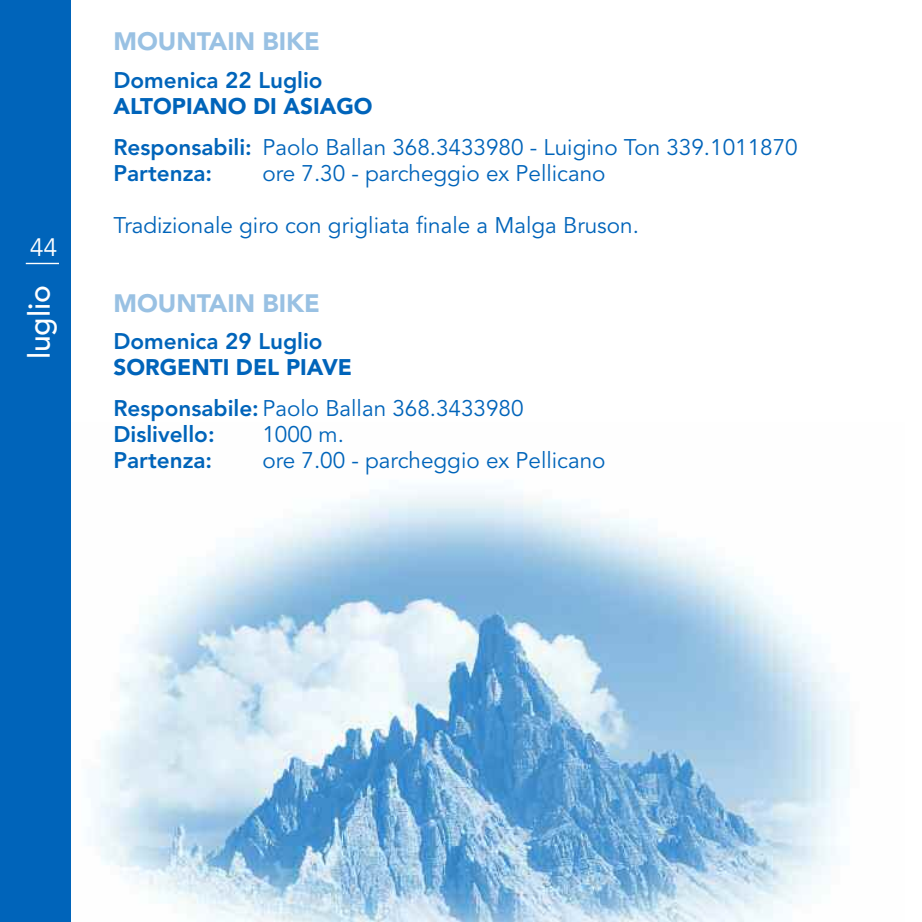
<style>
.page{position:relative;width:922px;height:922px;background:#fff}
.page>*{position:absolute;margin:0;border:0;box-sizing:border-box;transform-origin:0 0}
.t1{font:500 30px "Avenir";color:#fff}
.t2{font:900 25px "Avenir";color:#99c1e3}
.t3{font:25px "Avenir";color:#fff}
.t4{font:22.5px/40.5px "Avenir";color:#0064ba}
.t5{font:800 22.5px "Avenir";color:#0064ba}
.s1{font-weight:900}
.s2{font-weight:800}
</style>
<div class="page">
<img style="left:95px;top:490px;width:755px;height:431px">
<div style="left:0;top:0;width:71px;height:921px;background:#0064ba"></div>
<hr style="left:26px;top:263px;width:33px;height:1px;background:#fff">
<p class="t3" style="left:30px;top:237px;width:29px">44</p>
<h1 class="t1" style="left:27px;top:359px;width:76px;rotate:-90deg">luglio</h1>
<p class="t2" style="left:113px;top:31px;width:208px">MOUNTAIN BIKE</p>
<p class="t5" style="left:113px;top:71px;width:210px">Domenica 22 Luglio</p>
<p class="t4" style="left:113px;top:88px;width:685px"><span class="s1">ALTOPIANO DI ASIAGO<br></span><span class="s2">Responsabili:</span> Paolo Ballan 368.3433980 - Luigino Ton 339.1011870</p>
<p class="t5" style="left:113px;top:164px;width:100px">Partenza:</p>
<p class="t4" style="left:262px;top:155px;width:344px">ore 7.30 - parcheggio ex Pellicano</p>
<p class="t4" style="left:113px;top:207px;width:527px">Tradizionale giro con grigliata finale a Malga Bruson.</p>
<p class="t2" style="left:113px;top:293px;width:208px">MOUNTAIN BIKE</p>
<p class="t5" style="left:113px;top:332px;width:210px">Domenica 29 Luglio</p>
<p class="t4" style="left:113px;top:349px;width:411px"><span class="s1">SORGENTI DEL PIAVE<br></span><span class="s2">Responsabile:</span> Paolo Ballan 368.3433980</p>
<p class="t5" style="left:113px;top:425px;width:103px">Dislivello:</p>
<p class="t4" style="left:262px;top:416px;width:83px">1000 m.</p>
<p class="t5" style="left:113px;top:451px;width:100px">Partenza:</p>
<p class="t4" style="left:262px;top:442px;width:344px">ore 7.00 - parcheggio ex Pellicano</p>
</div>
